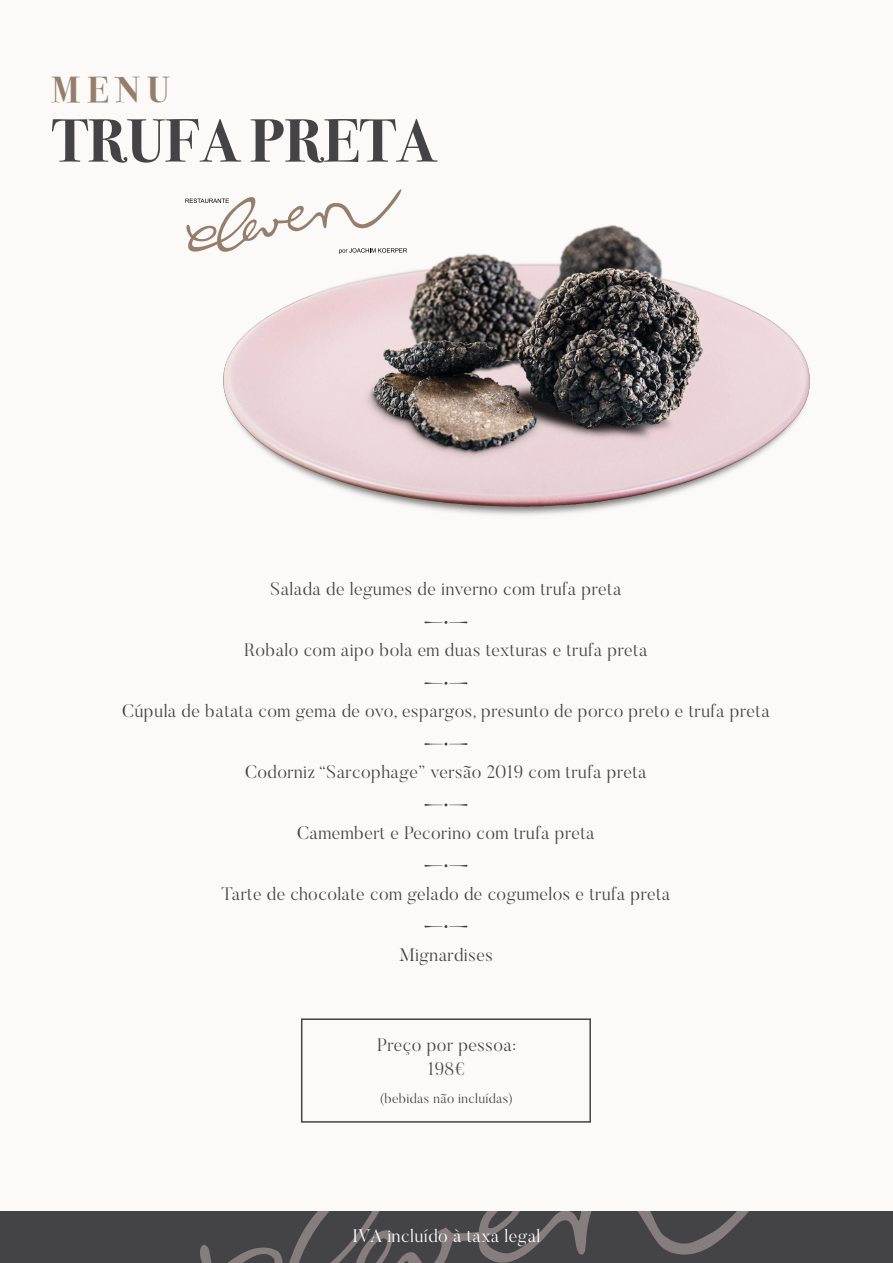
<style>
.page{position:relative;width:893px;height:1263px;background:#fff}
.page>*{position:absolute;margin:0;border:0;box-sizing:border-box;transform-origin:0 0}
.t1{font:700 61.2px "Bodoni Svty Two OSITCTT";color:#444345}
.t2{font:700 36px "Bodoni Svty Two OSITCTT";color:#967e6c}
.t3{font:300 18px/24px "Butler";letter-spacing:.025em;color:#444345;text-align:center}
.t4{font:300 18px "Butler";letter-spacing:.025em;color:#fff}
.t5{font:300 13.5px "Butler";letter-spacing:.025em;color:#444345}
</style>
<div class="page">
<div style="left:0;top:0;width:893px;height:1215px;background:#fcfaf8"></div>
<img style="left:223px;top:225px;width:587px;height:290px">
<svg style="left:185px;top:189px;width:222px;height:65px"></svg>
<div style="left:0;top:1212px;width:893px;height:51px;background:#444345"></div>
<svg style="left:200px;top:1212px;width:548px;height:51px"></svg>
<svg style="left:424px;top:621px;width:44px;height:3px"></svg>
<svg style="left:424px;top:682px;width:44px;height:3px"></svg>
<svg style="left:424px;top:743px;width:44px;height:2px"></svg>
<svg style="left:424px;top:803px;width:44px;height:3px"></svg>
<svg style="left:424px;top:864px;width:44px;height:3px"></svg>
<svg style="left:424px;top:925px;width:44px;height:3px"></svg>
<div style="left:301px;top:1018px;width:290px;height:105px;border:2px solid #444345"></div>
<h2 class="t2" style="left:52px;top:68px;width:119px">MENU</h2>
<h1 class="t1" style="left:52px;top:105px;width:387px">TRUFA PRETA</h1>
<p class="t3" style="left:271px;top:577px;width:352px">Salada de legumes de inverno com trufa preta</p>
<p class="t3" style="left:244px;top:638px;width:405px">Robalo com aipo bola em duas texturas e trufa preta</p>
<p class="t3" style="left:122px;top:699px;width:649px">Cúpula de batata com gema de ovo, espargos, presunto de porco preto e trufa preta</p>
<p class="t3" style="left:245px;top:760px;width:403px">Codorniz “Sarcophage” versão 2019 com trufa preta</p>
<p class="t3" style="left:297px;top:821px;width:299px">Camembert e Pecorino com trufa preta</p>
<p class="t3" style="left:222px;top:882px;width:450px">Tarte de chocolate com gelado de cogumelos e trufa preta</p>
<p class="t3" style="left:399px;top:943px;width:95px">Mignardises</p>
<p class="t3" style="left:377px;top:1032px;width:140px">Preço por pessoa:<br>198€</p>
<p class="t5" style="left:380px;top:1090px;width:135px">(bebidas não incluídas)</p>
<p class="t4" style="left:353px;top:1224px;width:189px">IVA incluído à taxa legal</p>
</div>
